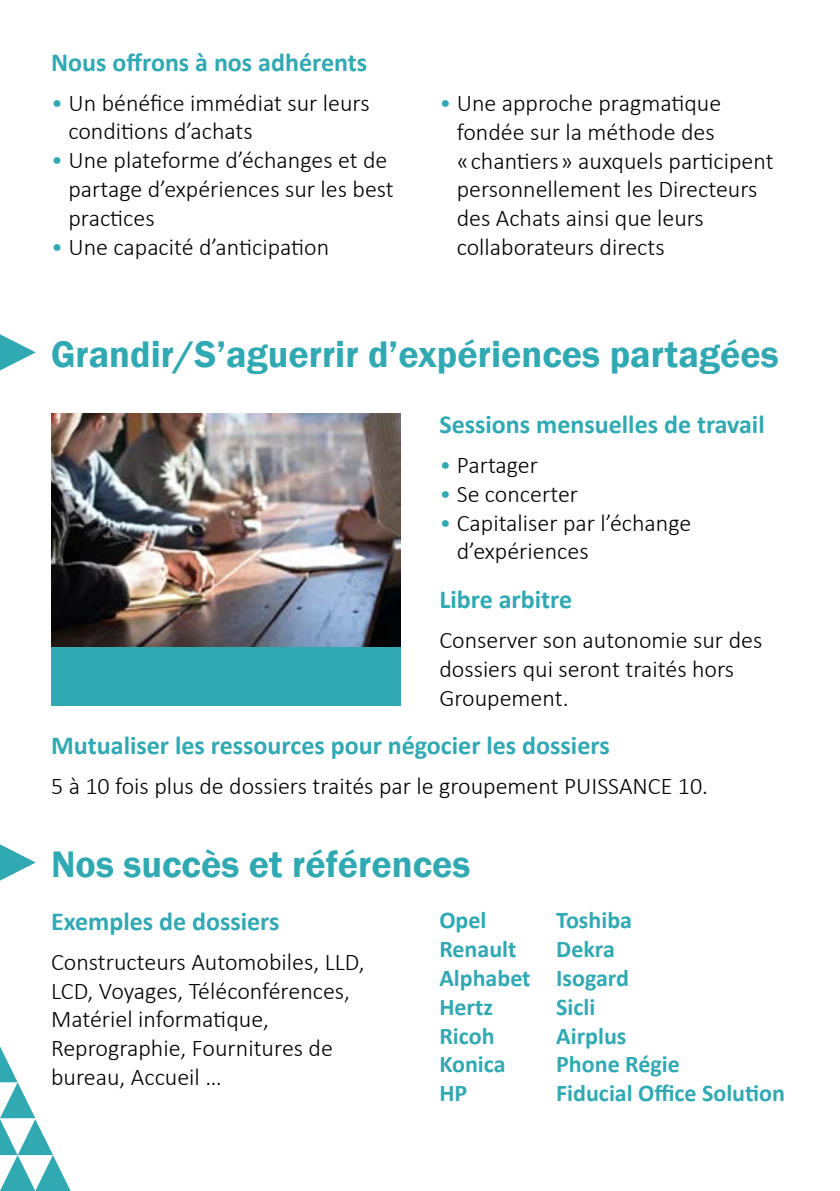
<style>
.page{position:relative;width:840px;height:1191px;background:#fff}
.page>*{position:absolute;margin:0;border:0;box-sizing:border-box;transform-origin:0 0}
.t1{font:600 38px "Franklin Gothic";color:#30a9b3}
.t2{font:700 26px "Calibri";color:#30a9b3}
.t3{font:300 24px/28.8px "Calibri";color:#000}
.t4{font:700 24px/28.8px "Calibri";color:#30a9b3}
.s1{color:#30a9b3}
</style>
<div class="page">
<div style="left:51px;top:642px;width:349px;height:63px;background:#30a9b3"></div>
<svg style="left:0;top:334px;width:36px;height:36px"></svg>
<svg style="left:0;top:844px;width:36px;height:36px"></svg>
<img style="left:51px;top:413px;width:349px;height:233px">
<svg style="left:0;top:1046px;width:71px;height:145px"></svg>
<p class="t2" style="left:51px;top:44px;width:317px">Nous offrons à nos adhérents</p>
<p class="t3" style="left:68px;top:88px;width:302px;text-indent:-17px"><span class="s1">•</span> Un bénéfice immédiat sur leurs conditions d’achats</p>
<p class="t3" style="left:68px;top:146px;width:326px;text-indent:-17px"><span class="s1">•</span> Une plateforme d’échanges et de partage d’expériences sur les best practices</p>
<p class="t3" style="left:51px;top:232px;width:279px"><span class="s1">•</span> Une capacité d’anticipation</p>
<p class="t3" style="left:456px;top:88px;width:318px;text-indent:-17px"><span class="s1">•</span> Une approche pragmatique fondée sur la méthode des<br>« chantiers » auxquels participent personnellement les Directeurs des Achats ainsi que leurs collaborateurs directs</p>
<h1 class="t1" style="left:51px;top:331px;width:728px">Grandir/S’aguerrir d’expériences partagées</h1>
<p class="t2" style="left:439px;top:406px;width:327px">Sessions mensuelles de travail</p>
<p class="t3" style="left:439px;top:450px;width:100px"><span class="s1">•</span> Partager</p>
<p class="t3" style="left:439px;top:479px;width:140px"><span class="s1">•</span> Se concerter</p>
<p class="t3" style="left:456px;top:508px;width:236px;text-indent:-17px"><span class="s1">•</span> Capitaliser par l’échange d’expériences</p>
<p class="t2" style="left:439px;top:581px;width:134px">Libre arbitre</p>
<p class="t3" style="left:439px;top:625px;width:324px">Conserver son autonomie sur des dossiers qui seront traités hors<br>Groupement.</p>
<p class="t2" style="left:51px;top:727px;width:560px">Mutualiser les ressources pour négocier les dossiers</p>
<p class="t3" style="left:51px;top:771px;width:658px">5 à 10 fois plus de dossiers traités par le groupement PUISSANCE 10.</p>
<h1 class="t1" style="left:51px;top:841px;width:420px">Nos succès et références</h1>
<p class="t2" style="left:51px;top:902px;width:230px">Exemples de dossiers</p>
<p class="t3" style="left:51px;top:947px;width:315px">Constructeurs Automobiles, LLD,<br>LCD, Voyages, Téléconférences,<br>Matériel informatique,<br>Reprographie, Fournitures de bureau, Accueil …</p>
<p class="t4" style="left:439px;top:905px;width:93px">Opel<br>Renault<br>Alphabet<br>Hertz<br>Ricoh<br>Konica<br>HP</p>
<p class="t4" style="left:556px;top:905px;width:230px">Toshiba<br>Dekra<br>Isogard<br>Sicli<br>Airplus<br>Phone Régie<br>Fiducial Office Solution</p>
</div>
